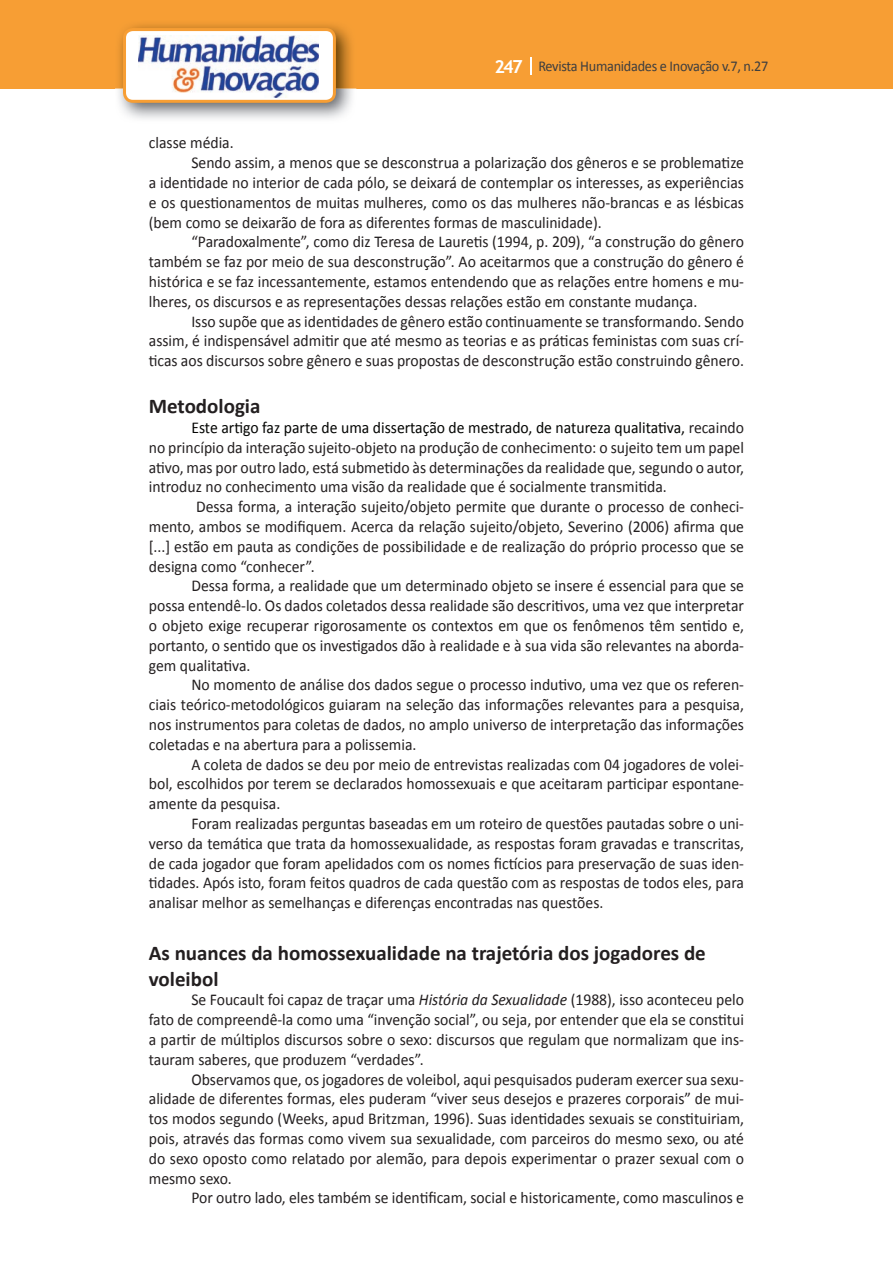
<style>
.page{position:relative;width:893px;height:1263px;background:#fff}
.page>*{position:absolute;margin:0;border:0;box-sizing:border-box;transform-origin:0 0}
.t1{font:700 21px/25.2px "Calibri";color:#231f20}
.t2{font:16.5px/19.8px "Calibri";color:#231f20;text-align:justify;scale:.95 1}
.t3{font:15px "Calibri";letter-spacing:-.02em;color:#3e3e3f;scale:.95 1}
.s1{font-family:"Trebuchet MS";font-weight:700;font-size:18px;color:#fff}
.s2{color:#040503}
.s3{font-style:italic}
</style>
<div class="page">
<div style="left:0;top:0;width:893px;height:88px;background:#f79e34"></div>
<svg style="left:530px;top:57px;width:2px;height:18px"></svg>
<img style="left:115px;top:24px;width:241px;height:95px">
<svg style="left:123px;top:28px;width:213px;height:75px"></svg>
<p class="t3" style="left:495px;top:57px;width:290px"><span class="s1">247</span> Revista Humanidades e Inovação v.7, n.27</p>
<p class="t2" style="left:149px;top:133px;width:91px">classe média.</p>
<p class="t2" style="left:191px;top:153px;width:583px">Sendo assim, a menos que se desconstrua a polarização dos gêneros e se problematize</p>
<p class="t2" style="left:149px;top:173px;width:628px">a identidade no interior de cada pólo, se deixará de contemplar os interesses, as experiências</p>
<p class="t2" style="left:149px;top:193px;width:628px">e os questionamentos de muitas mulheres, como os das mulheres não-brancas e as lésbicas</p>
<p class="t2" style="left:149px;top:212px;width:478px">(bem como se deixarão de fora as diferentes formas de masculinidade).</p>
<p class="t2" style="left:191px;top:232px;width:583px">“Paradoxalmente”, como diz Teresa de Lauretis (1994, p. 209), “a construção do gênero</p>
<p class="t2" style="left:149px;top:252px;width:628px">também se faz por meio de sua desconstrução”. Ao aceitarmos que a construção do gênero é</p>
<p class="t2" style="left:149px;top:272px;width:628px">histórica e se faz incessantemente, estamos entendendo que as relações entre homens e mu-</p>
<p class="t2" style="left:149px;top:292px;width:579px">lheres, os discursos e as representações dessas relações estão em constante mudança.</p>
<p class="t2" style="left:191px;top:311px;width:583px">Isso supõe que as identidades de gênero estão continuamente se transformando. Sendo</p>
<p class="t2" style="left:149px;top:331px;width:628px">assim, é indispensável admitir que até mesmo as teorias e as práticas feministas com suas crí-</p>
<p class="t2" style="left:149px;top:351px;width:628px">ticas aos discursos sobre gênero e suas propostas de desconstrução estão construindo gênero.</p>
<p class="t1" style="left:149px;top:393px;width:113px">Metodologia</p>
<p class="t2" style="left:149px;top:418px;width:628px;text-indent:43px"><span class="s2">Este artigo faz parte de uma dissertação de mestrado, de natureza qualitativa,</span> recaindo no princípio da interação sujeito-objeto na produção de conhecimento: o sujeito tem um papel ativo, mas por outro lado, está submetido às determinações da realidade que, segundo o autor, introduz no conhecimento uma visão da realidade que é socialmente transmitida.</p>
<p class="t2" style="left:149px;top:497px;width:628px;text-indent:47px">Dessa forma, a interação sujeito/objeto permite que durante o processo de conheci&shy;mento, ambos se modifiquem. Acerca da relação sujeito/objeto, Severino (2006) afirma que [...] estão em pauta as condições de possibilidade e de realização do próprio processo que se designa como “conhecer”.</p>
<p class="t2" style="left:149px;top:576px;width:628px;text-indent:43px">Dessa forma, a realidade que um determinado objeto se insere é essencial para que se possa entendê-lo. Os dados coletados dessa realidade são descritivos, uma vez que interpretar o objeto exige recuperar rigorosamente os contextos em que os fenômenos têm sentido e, portanto, o sentido que os investigados dão à realidade e à sua vida são relevantes na aborda&shy;gem qualitativa.</p>
<p class="t2" style="left:149px;top:675px;width:628px;text-indent:43px">No momento de análise dos dados segue o processo indutivo, uma vez que os referen&shy;ciais teórico-metodológicos guiaram na seleção das informações relevantes para a pesquisa, nos instrumentos para coletas de dados, no amplo universo de interpretação das informações coletadas e na abertura para a polissemia.</p>
<p class="t2" style="left:149px;top:754px;width:628px;text-indent:43px">A coleta de dados se deu por meio de entrevistas realizadas com 04 jogadores de volei&shy;bol, escolhidos por terem se declarados homossexuais e que aceitaram participar espontane&shy;amente da pesquisa.</p>
<p class="t2" style="left:149px;top:814px;width:628px;text-indent:43px">Foram realizadas perguntas baseadas em um roteiro de questões pautadas sobre o uni&shy;verso da temática que trata da homossexualidade, as respostas foram gravadas e transcritas, de cada jogador que foram apelidados com os nomes fictícios para preservação de suas iden&shy;tidades. Após isto, foram feitos quadros de cada questão com as respostas de todos eles, para analisar melhor as semelhanças e diferenças encontradas nas questões.</p>
<p class="t1" style="left:149px;top:941px;width:558px">As nuances da homossexualidade na trajetória dos jogadores de voleibol</p>
<p class="t2" style="left:149px;top:990px;width:628px;text-indent:43px">Se Foucault foi capaz de traçar uma <span class="s3">História da Sexualidade</span> (1988), isso aconteceu pelo fato de compreendê-la como uma “invenção social”, ou seja, por entender que ela se constitui a partir de múltiplos discursos sobre o sexo: discursos que regulam que normalizam que ins&shy;tauram saberes, que produzem “verdades”.</p>
<p class="t2" style="left:149px;top:1069px;width:628px;text-indent:43px">Observamos que, os jogadores de voleibol, aqui pesquisados puderam exercer sua sexu&shy;alidade de diferentes formas, eles puderam “viver seus desejos e prazeres corporais” de mui&shy;tos modos segundo (Weeks, apud Britzman, 1996). Suas identidades sexuais se constituiriam, pois, através das formas como vivem sua sexualidade, com parceiros do mesmo sexo, ou até do sexo oposto como relatado por alemão, para depois experimentar o prazer sexual com o mesmo sexo.</p>
<p class="t2" style="left:191px;top:1188px;width:583px">Por outro lado, eles também se identificam, social e historicamente, como masculinos e</p>
</div>
